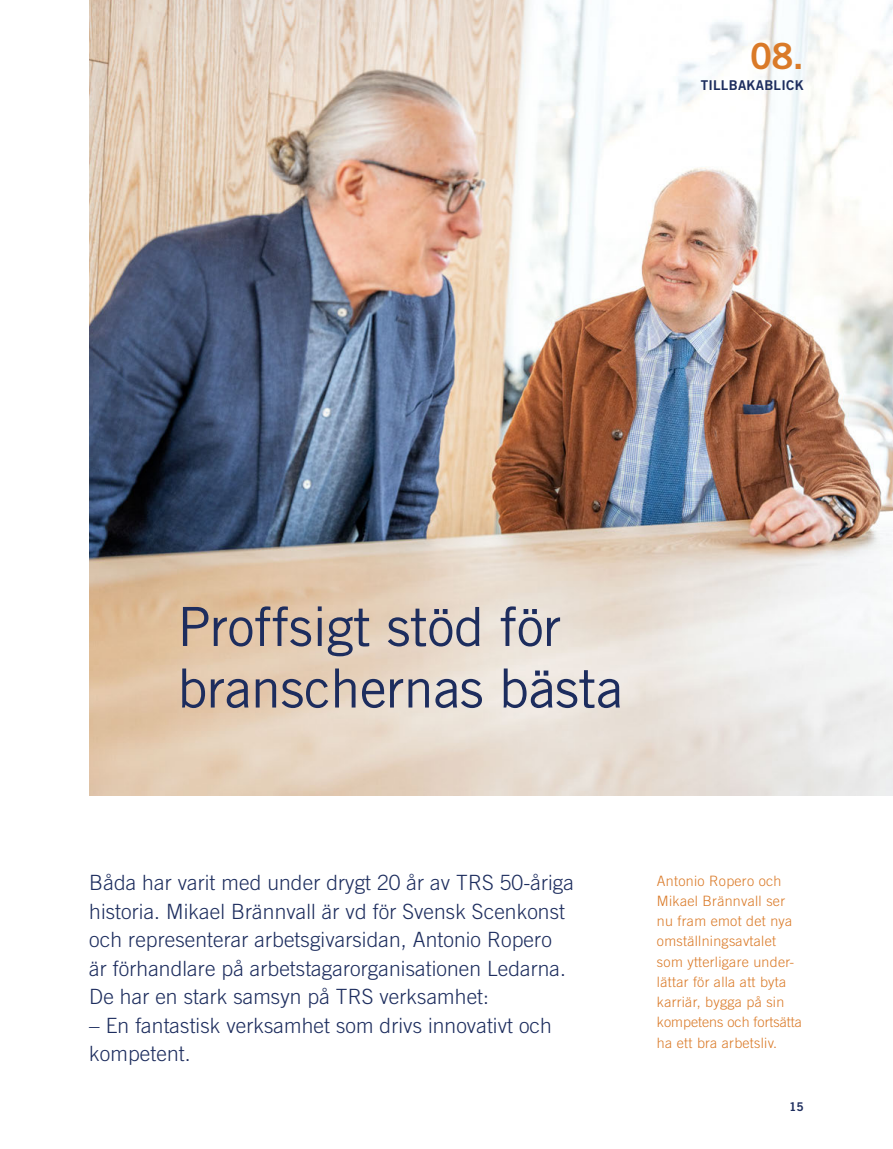
<style>
.page{position:relative;width:893px;height:1149px;background:#fff}
.page>*{position:absolute;margin:0;border:0;box-sizing:border-box;transform-origin:0 0}
.t1{font:54px "Trade Gothic";letter-spacing:-.01em;color:#1d2d5e}
.t2{font:36px "Trade Gothic Bold Two";color:#da7a28}
.Ingress{font:300 21px/28.5px "Trade Gothic";letter-spacing:.005em;color:#1d2d5e}
.BILDTEXT_ORANGE{font:300 14.25px/20.2px "Trade Gothic";letter-spacing:.02em;color:#da7a28}
.t3{font:13.5px "Trade Gothic Bold Two";letter-spacing:.02em;color:#1d2d5e}
.t4{font:12px "Trade Gothic Bold Two";color:#1d2d5e}
</style>
<div class="page">
<img style="left:89px;top:0;width:804px;height:794px">
<p class="t2" style="left:750px;top:34px;width:55px">08.</p>
<p class="t3" style="left:701px;top:77px;width:105px">TILLBAKABLICK</p>
<p class="t1" style="left:178px;top:594px;width:385px">Proffsigt stöd för</p>
<p class="t1" style="left:178px;top:655px;width:447px">branschernas bästa</p>
<p class="Ingress" style="left:89px;top:867px;width:486px">Båda har varit med under drygt 20 år av TRS 50-åriga historia. Mikael Brännvall är vd för Svensk Scenkonst och representerar arbetsgivarsidan, Antonio Ropero är förhandlare på arbetstagarorganisationen Ledarna.<br>De har en stark samsyn på TRS verksamhet:</p>
<p class="Ingress" style="left:89px;top:1010px;width:464px">– En fantastisk verksamhet som drivs innovativt och kompetent.</p>
<p class="BILDTEXT_ORANGE" style="left:657px;top:869px;width:146px">Antonio Ropero och<br>Mikael Brännvall ser nu fram emot det nya omställningsavtalet som ytterligare under&shy;lättar för alla att byta karriär, bygga på sin kompetens och fortsätta ha ett bra arbetsliv.</p>
<p class="t4" style="left:789px;top:1099px;width:16px">15</p>
</div>
